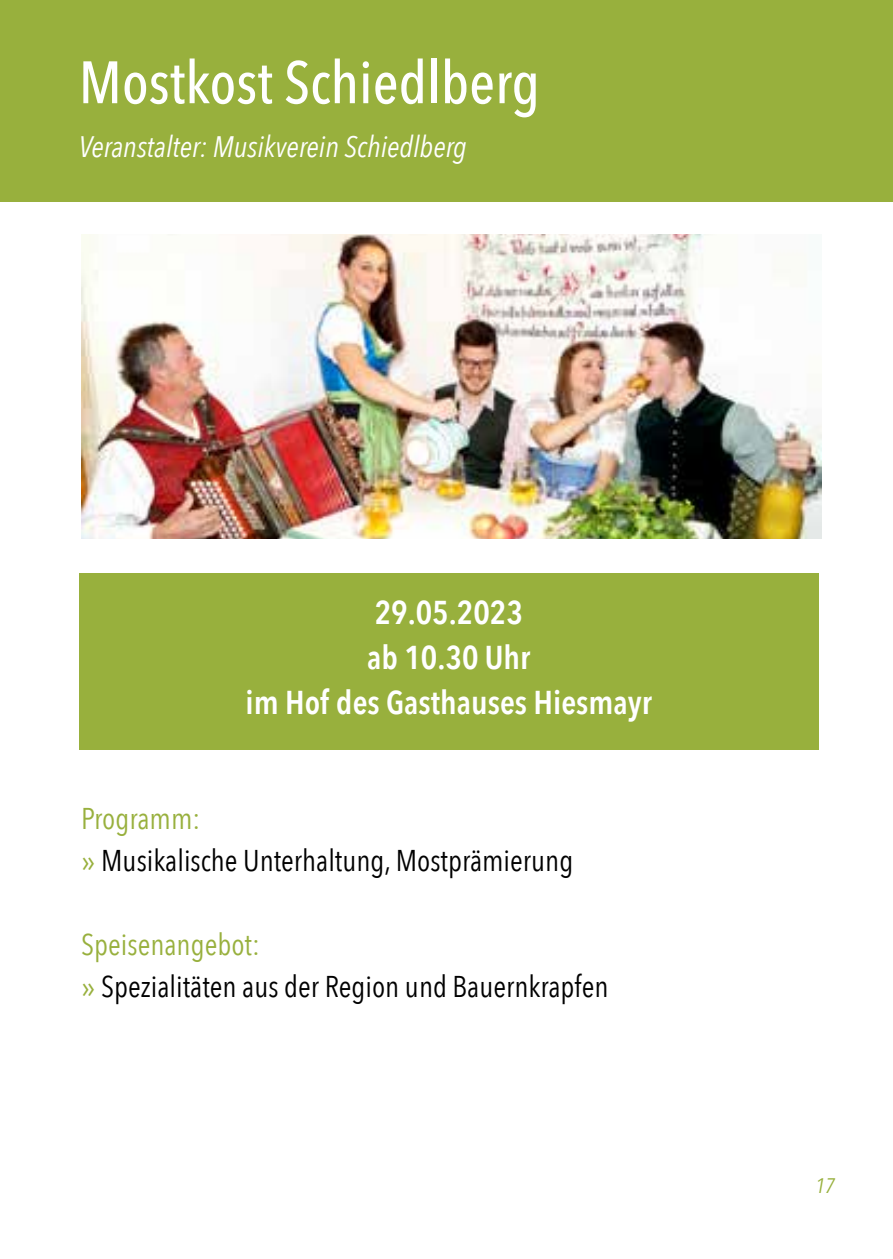
<style>
.page{position:relative;width:893px;height:1259px;background:#fff}
.page>*{position:absolute;margin:0;border:0;box-sizing:border-box;transform-origin:0 0}
.t1{font:500 59.1px "Avenir Next Condensed";color:#fff}
.t2{font:600 33px/45px "Avenir Next Condensed";color:#fff;text-align:center}
.t3{font:30px/42px "Avenir Next Condensed";color:#000}
.t4{font:italic 29.7px "Avenir Next Condensed";color:#fff}
.t5{font:italic 21px "Avenir Next Condensed";color:#98b03d}
.s1{color:#98b03d}
.s2{font-family:"Avenir Next";color:#98b03d}
</style>
<div class="page">
<div style="left:0;top:0;width:893px;height:201px;background:#98b03d"></div>
<div style="left:79px;top:573px;width:740px;height:176px;background:#98b03d"></div>
<img style="left:81px;top:234px;width:740px;height:305px">
<h1 class="t1" style="left:79px;top:47px;width:463px">Mostkost Schiedlberg</h1>
<p class="t4" style="left:79px;top:129px;width:390px">Veranstalter: Musikverein Schiedlberg</p>
<p class="t2" style="left:246px;top:589px;width:408px">29.05.2023<br>ab 10.30 Uhr<br>im Hof des Gasthauses Hiesmayr</p>
<p class="t3" style="left:81px;top:795px;width:494px"><span class="s1">Programm:<br></span><span class="s2">»</span> Musikalische Unterhaltung, Mostprämierung</p>
<p class="t3" style="left:81px;top:921px;width:529px"><span class="s1">Speisenangebot:<br></span><span class="s2">»</span> Spezialitäten aus der Region und Bauernkrapfen</p>
<p class="t5" style="left:815px;top:1173px;width:21px">17</p>
</div>
